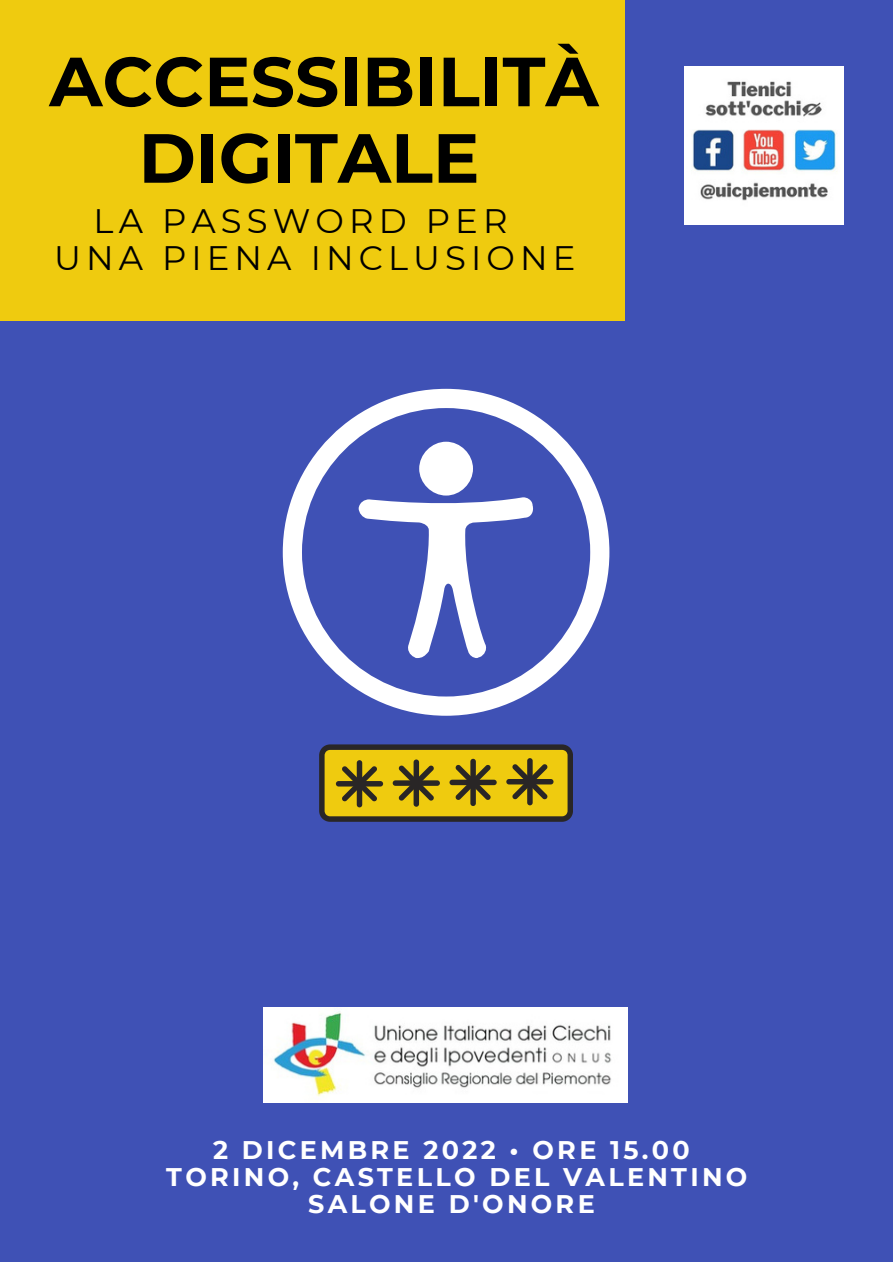
<style>
.page{position:relative;width:893px;height:1264px;background:#fff}
.page>*{position:absolute;margin:0;border:0;box-sizing:border-box;transform-origin:0 0}
.t1{font:700 69.3px/76.5px "Montserrat";color:#000;text-align:center}
.t2{font:33.9px/37px "Montserrat";letter-spacing:.15em;color:#000}
.t3{font:700 25.5px/27px "Montserrat";letter-spacing:.13em;color:#fff;text-align:center}
</style>
<div class="page">
<div style="left:0;top:0;width:892px;height:1261px;background:#3f51b5"></div>
<img style="left:264px;top:1007px;width:363px;height:95px">
<div style="left:0;top:0;width:625px;height:320px;background:#efcb0f"></div>
<svg style="left:283px;top:389px;width:326px;height:326px"></svg>
<svg style="left:319px;top:744px;width:254px;height:77px;background:#a99118"></svg>
<img style="left:684px;top:66px;width:159px;height:159px">
<h1 class="t1" style="left:49px;top:40px;width:551px">ACCESSIBILITÀ<br>DIGITALE</h1>
<h2 class="t2" style="left:54px;top:201px;width:522px;text-indent:39px">LA PASSWORD PER<br>UNA PIENA INCLUSIONE</h2>
<p class="t3" style="left:166px;top:1135px;width:582px">2 DICEMBRE 2022 • ORE 15.00<br>TORINO, CASTELLO DEL VALENTINO<br>SALONE D'ONORE</p>
</div>
